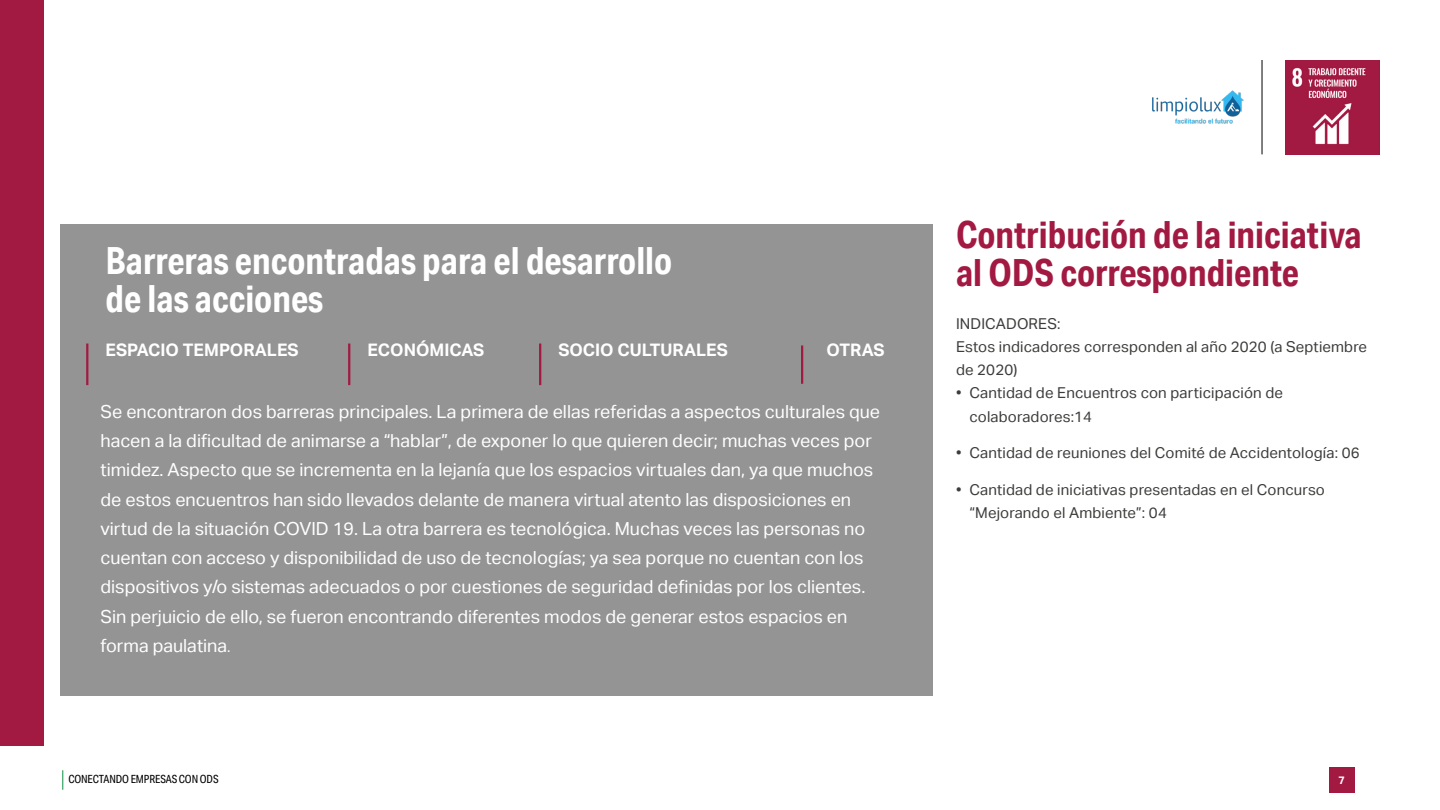
<style>
.page{position:relative;width:1440px;height:810px;background:#fff}
.page>*{position:absolute;margin:0;border:0;box-sizing:border-box;transform-origin:0 0}
.t1{font:700 37.5px/38.2px "Aktiv Grotesk Cd";color:#fff}
.t2{font:700 37.5px/38.2px "Aktiv Grotesk Cd";color:#a21942}
.t3{font:18px/29.2px "Aktiv Grotesk";color:#fff}
.t4{font:700 17.25px "Aktiv Grotesk";color:#fff}
.t5{font:15px/23.2px "Aktiv Grotesk";letter-spacing:.01em;color:#3c3c3b}
.t6{font:11.25px "Aktiv Grotesk Cd";letter-spacing:-.01em;color:#000}
.t7{font:700 10.88px "Aktiv Grotesk";color:#fff}
.s1{font-size:15px}
</style>
<div class="page">
<svg style="left:62px;top:770px;width:1px;height:20px"></svg>
<div style="left:1329px;top:767px;width:25px;height:26px;background:#a21942"></div>
<img style="left:1285px;top:60px;width:95px;height:95px">
<hr style="left:1262px;top:60px;width:1px;height:94px;background:#000">
<img style="left:1152px;top:90px;width:92px;height:34px">
<div style="left:0;top:0;width:44px;height:746px;background:#a21942"></div>
<div style="left:60px;top:225px;width:872px;height:471px;background:#949494"></div>
<hr style="left:86px;top:344px;width:2px;height:41px;background:#a21942">
<hr style="left:801px;top:345px;width:2px;height:39px;background:#a21942">
<hr style="left:348px;top:344px;width:2px;height:41px;background:#a21942">
<hr style="left:539px;top:344px;width:2px;height:41px;background:#a21942">
<p class="t1" style="left:106px;top:241px;width:568px">Barreras encontradas para el desarrollo de las acciones</p>
<p class="t4" style="left:106px;top:340px;width:195px">ESPACIO TEMPORALES</p>
<p class="t4" style="left:368px;top:340px;width:118px">ECONÓMICAS</p>
<p class="t4" style="left:558px;top:340px;width:171px">SOCIO CULTURALES</p>
<p class="t4" style="left:826px;top:340px;width:60px">OTRAS</p>
<p class="t3" style="left:100px;top:397px;width:781px">Se encontraron dos barreras principales. La primera de ellas referidas a aspectos culturales que hacen a la dificultad de animarse a “hablar”, de exponer lo que quieren decir; muchas veces por timidez. Aspecto que se incrementa en la lejanía que los espacios virtuales dan, ya que muchos de estos encuentros han sido llevados delante de manera virtual atento las disposiciones en virtud de la situación COVID 19. La otra barrera es tecnológica. Muchas veces las personas no cuentan con acceso y disponibilidad de uso de tecnologías; ya sea porque no cuentan con los dispositivos y/o sistemas adecuados o por cuestiones de seguridad definidas por los clientes.<br>Sin perjuicio de ello, se fueron encontrando diferentes modos de generar estos espacios en forma paulatina<span class="s1">.</span></p>
<p class="t2" style="left:956px;top:215px;width:407px">Contribución de la iniciativa al ODS correspondiente</p>
<p class="t5" style="left:956px;top:312px;width:106px">INDICADORES:</p>
<p class="t5" style="left:956px;top:335px;width:413px">Estos indicadores corresponden al año 2020 (a Septiembre de 2020)</p>
<p class="t5" style="left:969px;top:382px;width:315px;text-indent:-14px">• Cantidad de Encuentros con participación de colaboradores:14</p>
<p class="t5" style="left:956px;top:442px;width:405px">• Cantidad de reuniones del Comité de Accidentología: 06</p>
<p class="t5" style="left:969px;top:478px;width:357px;text-indent:-14px">• Cantidad de iniciativas presentadas en el Concurso “Mejorando el Ambiente”: 04</p>
<p class="t6" style="left:68px;top:773px;width:152px">CONECTANDO EMPRESAS CON ODS</p>
<p class="t7" style="left:1338px;top:774px;width:8px">7</p>
</div>
